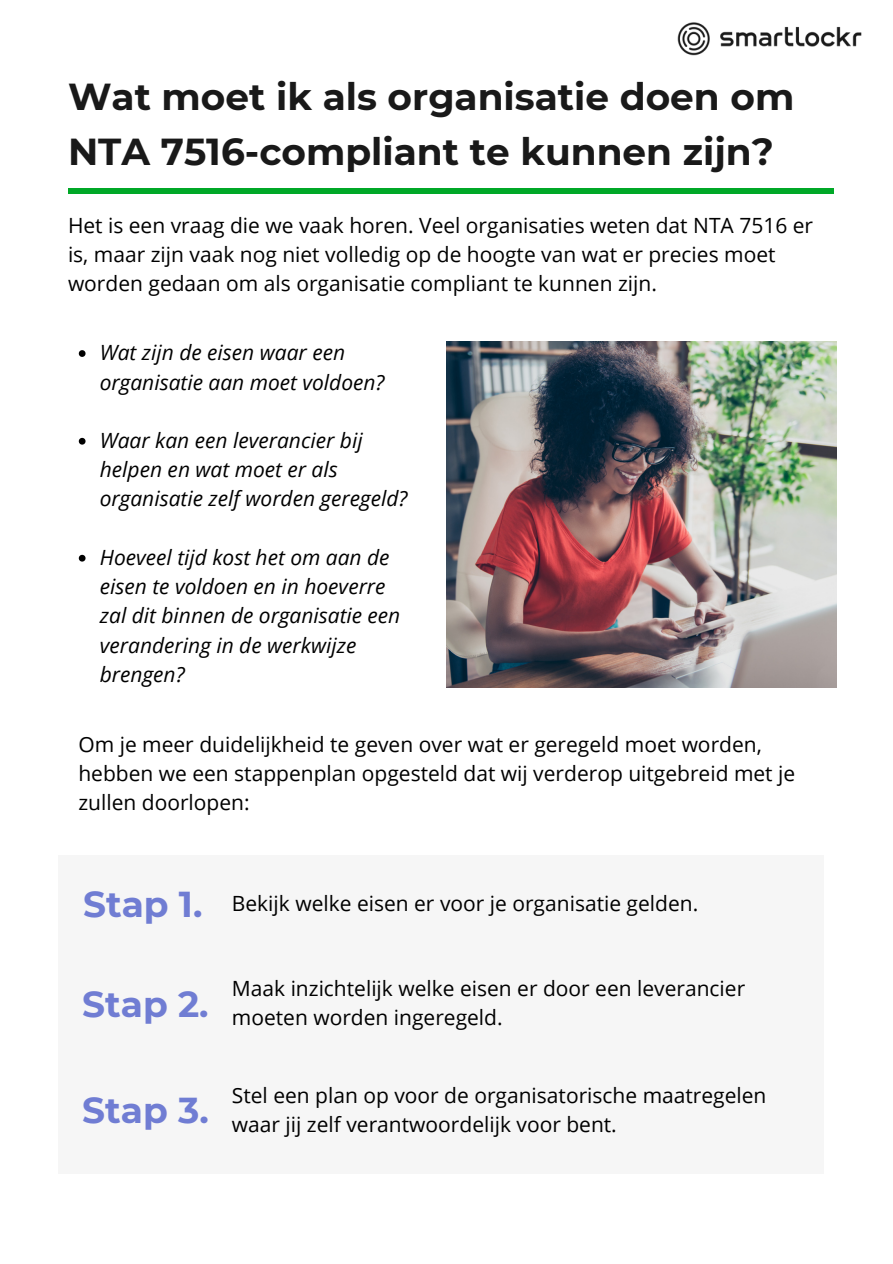
<style>
.page{position:relative;width:893px;height:1264px;background:#fff}
.page>*{position:absolute;margin:0;border:0;box-sizing:border-box;transform-origin:0 0}
.t1{font:700 37.5px/55.1px "Montserrat";color:#191919}
.t2{font:700 36px "Montserrat";color:#707dd3}
.t3{font:21px/29.2px "Open Sans";color:#000}
.t4{font:italic 21px/29.2px "Open Sans";color:#000}
</style>
<div class="page">
<div style="left:58px;top:855px;width:765px;height:318px;background:#f6f6f6"></div>
<div style="left:68px;top:188px;width:765px;height:5px;background:#00a827"></div>
<img style="left:446px;top:341px;width:390px;height:346px">
<svg style="left:79px;top:350px;width:6px;height:7px"></svg>
<svg style="left:79px;top:438px;width:6px;height:6px"></svg>
<svg style="left:79px;top:555px;width:6px;height:6px"></svg>
<img style="left:677px;top:22px;width:185px;height:34px">
<p class="t1" style="left:68px;top:69px;width:727px">Wat moet ik als organisatie doen om<br>NTA 7516-compliant te kunnen zijn?</p>
<p class="t3" style="left:68px;top:210px;width:746px">Het is een vraag die we vaak horen. Veel organisaties weten dat NTA 7516 er is, maar zijn vaak nog niet volledig op de hoogte van wat er precies moet worden gedaan om als organisatie compliant te kunnen zijn.</p>
<p class="t4" style="left:100px;top:337px;width:286px">Wat zijn de eisen waar een organisatie aan moet voldoen?</p>
<p class="t4" style="left:100px;top:425px;width:309px">Waar kan een leverancier bij helpen en wat moet er als organisatie zelf worden geregeld?</p>
<p class="t4" style="left:100px;top:542px;width:302px">Hoeveel tijd kost het om aan de eisen te voldoen en in hoeverre zal dit binnen de organisatie een verandering in de werkwijze brengen?</p>
<p class="t3" style="left:78px;top:729px;width:718px">Om je meer duidelijkheid te geven over wat er geregeld moet worden, hebben we een stappenplan opgesteld dat wij verderop uitgebreid met je zullen doorlopen:</p>
<p class="t2" style="left:83px;top:881px;width:121px">Stap 1.</p>
<p class="t3" style="left:232px;top:887px;width:468px">Bekijk welke eisen er voor je organisatie gelden.</p>
<p class="t2" style="left:82px;top:981px;width:128px">Stap 2.</p>
<p class="t2" style="left:82px;top:1088px;width:128px">Stap 3.</p>
<p class="t3" style="left:232px;top:973px;width:515px">Maak inzichtelijk welke eisen er door een leverancier moeten worden ingeregeld.</p>
<p class="t3" style="left:232px;top:1079px;width:536px">Stel een plan op voor de organisatorische maatregelen waar jij zelf verantwoordelijk voor bent.</p>
</div>
